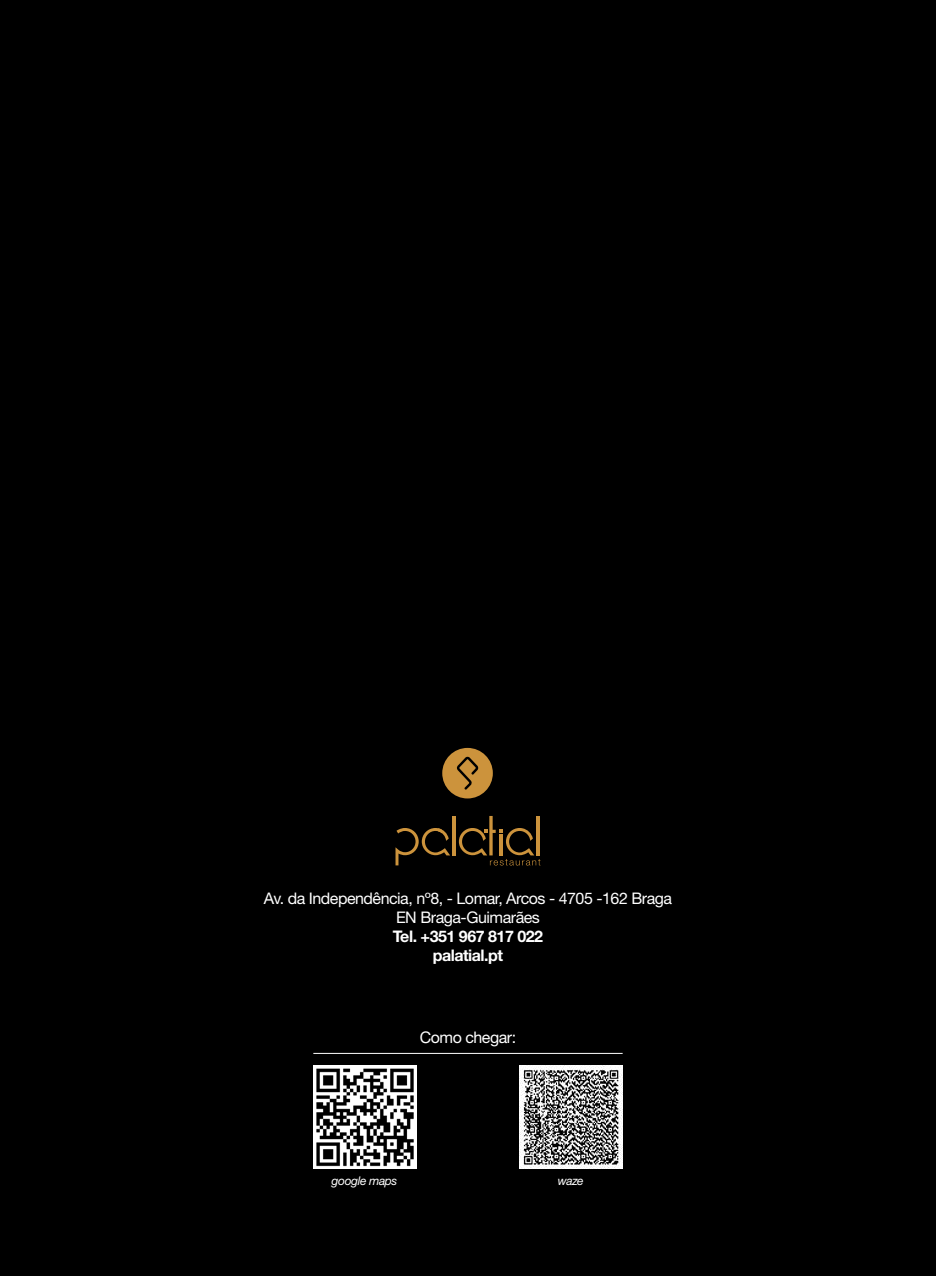
<style>
.page{position:relative;width:936px;height:1276px;background:#fff}
.page>*{position:absolute;margin:0;border:0;box-sizing:border-box;transform-origin:0 0}
.t1{font:16px/19.2px "Helvetica Neue LT Std";letter-spacing:-.03em;color:#fff;text-align:center}
.t2{font:700 16px/19.2px "Helvetica Neue LT Std";letter-spacing:-.03em;color:#fff;text-align:center}
.t3{font:italic 12px "Helvetica Neue LT Std";letter-spacing:-.03em;color:#fff}
</style>
<div class="page">
<div style="left:0;top:0;width:935px;height:1276px;background:#000"></div>
<hr style="left:452px;top:816px;width:3px;height:39px;background:#cc933c">
<svg style="left:395px;top:828px;width:55px;height:37px"></svg>
<svg style="left:459px;top:816px;width:81px;height:49px"></svg>
<svg style="left:442px;top:748px;width:51px;height:50px"></svg>
<img style="left:313px;top:1065px;width:103px;height:103px">
<img style="left:519px;top:1065px;width:103px;height:103px">
<hr style="left:313px;top:1053px;width:309px;height:1px;background:#fff">
<p class="t1" style="left:264px;top:888px;width:410px">Av. da Independência, nº8, - Lomar, Arcos - 4705 -162 Braga<br>EN Braga-Guimarães</p>
<p class="t2" style="left:393px;top:926px;width:152px">Tel. +351 967 817 022 palatial.pt</p>
<p class="t1" style="left:420px;top:1027px;width:98px">Como chegar:</p>
<p class="t3" style="left:331px;top:1173px;width:67px">google maps</p>
<p class="t3" style="left:557px;top:1173px;width:28px">waze</p>
</div>
